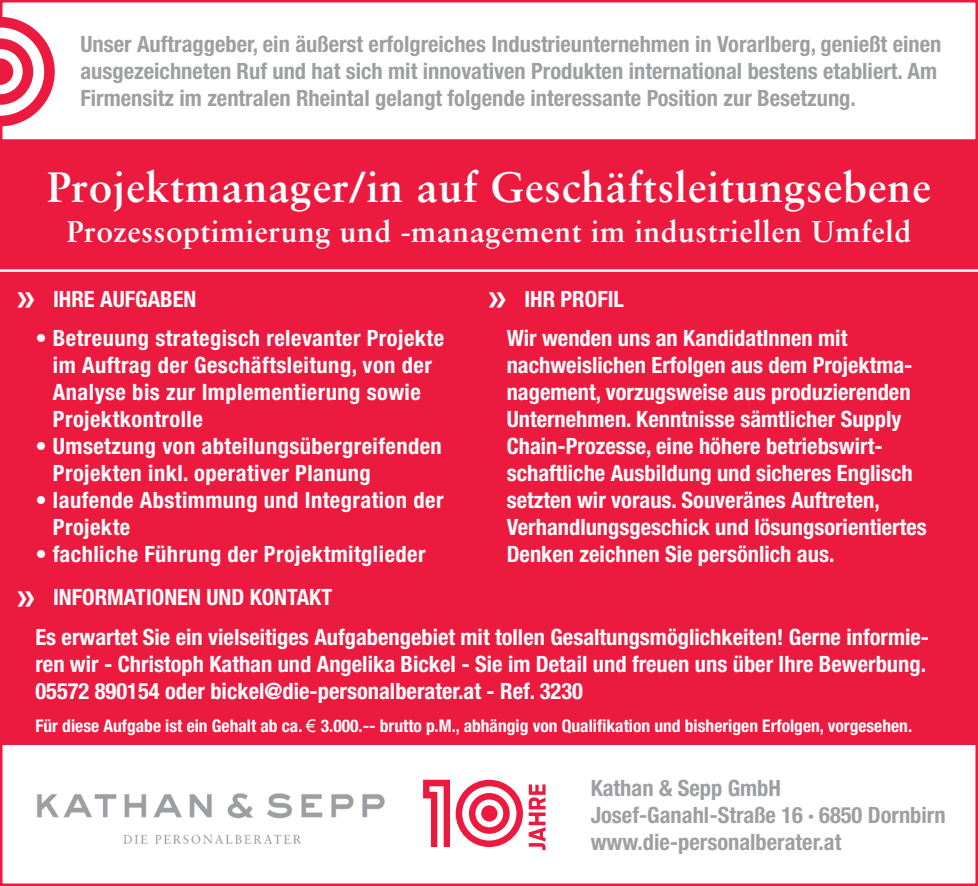
<style>
.page{position:relative;width:978px;height:886px;background:#fff}
.page>*{position:absolute;margin:0;border:0;box-sizing:border-box;transform-origin:0 0}
.t1{font:700 42.5px "Sabon LT Std";letter-spacing:.02em;color:#fff}
.t2{font:700 40px "Myriad Pro";color:#fff}
.t3{font:700 30px "Sabon LT Std";letter-spacing:.02em;color:#fff}
.t4{font:700 condensed 22.5px/27px "Helvetica Neue LT Std";color:#fff}
.t5{font:700 condensed 22.5px/27px "Helvetica Neue LT Std";color:#9d9fa2}
.t6{font:700 condensed 22.5px/27px "Helvetica Neue LT Std";letter-spacing:.02em;color:#fff}
.t7{font:700 condensed 17.5px "Helvetica Neue LT Std";color:#fff}
.s1{font-family:"Arial";font-weight:400;font-stretch:normal}
</style>
<div class="page">
<div style="left:0;top:0;width:978px;height:744px;background:#ed1a3f"></div>
<div style="left:1px;top:1px;width:976px;height:139px;background:#fff"></div>
<div style="left:0;top:0;width:978px;height:142px;border:2px solid #ed1a3f"></div>
<svg style="left:0;top:17px;width:55px;height:109px"></svg>
<hr style="left:0;top:269px;width:978px;height:3px;background:#fff">
<svg style="left:423px;top:780px;width:27px;height:67px"></svg>
<svg style="left:456px;top:780px;width:67px;height:67px"></svg>
<svg style="left:529px;top:784px;width:17px;height:66px"></svg>
<img style="left:37px;top:793px;width:348px;height:51px">
<p class="t5" style="left:80px;top:30px;width:862px">Unser Auftraggeber, ein äußerst erfolgreiches Industrieunternehmen in Vorarlberg, genießt einen ausgezeichneten Ruf und hat sich mit innovativen Produkten international bestens etabliert. Am<br>Firmensitz im zentralen Rheintal gelangt folgende interessante Position zur Besetzung.</p>
<h1 class="t1" style="left:47px;top:161px;width:885px">Projektmanager/in auf Geschäftsleitungsebene</h1>
<h3 class="t3" style="left:67px;top:213px;width:846px">Prozessoptimierung und -management im industriellen Umfeld</h3>
<p class="t4" style="left:53px;top:285px;width:145px">IHRE AUFGABEN</p>
<p class="t4" style="left:524px;top:285px;width:101px">IHR PROFIL</p>
<h2 class="t2" style="left:17px;top:271px;width:20px">»</h2>
<h2 class="t2" style="left:488px;top:271px;width:20px">»</h2>
<p class="t6" style="left:53px;top:324px;width:393px;text-indent:-18px">• Betreuung strategisch relevanter Projekte im Auftrag der Geschäftsleitung, von der Analyse bis zur Implementierung sowie Projektkontrolle</p>
<p class="t6" style="left:53px;top:432px;width:390px;text-indent:-18px">• Umsetzung von abteilungsübergreifenden<br>Projekten inkl. operativer Planung</p>
<p class="t6" style="left:53px;top:486px;width:392px;text-indent:-18px">• laufende Abstimmung und Integration der<br>Projekte</p>
<p class="t6" style="left:35px;top:540px;width:392px">• fachliche Führung der Projektmitglieder</p>
<p class="t4" style="left:507px;top:324px;width:422px">Wir wenden uns an KandidatInnen mit nachweislichen Erfolgen aus dem Projektma&shy;nagement, vorzugsweise aus produzierenden Unternehmen. Kenntnisse sämtlicher Supply Chain-Prozesse, eine höhere betriebswirt&shy;schaftliche Ausbildung und sicheres Englisch setzten wir voraus. Souveränes Auftreten, Verhandlungsgeschick und lösungsorientiertes Denken zeichnen Sie persönlich aus.</p>
<p class="t4" style="left:35px;top:577px;width:895px;line-height:39.5px;text-indent:18px">INFORMATIONEN UND KONTAKT<br>Es erwartet Sie ein vielseitiges Aufgabengebiet mit tollen Gesaltungsmöglichkeiten! Gerne informie-</p>
<p class="t4" style="left:35px;top:650px;width:892px">ren wir - Christoph Kathan und Angelika Bickel - Sie im Detail und freuen uns über Ihre Bewerbung.<br>05572 890154 oder bickel@die-personalberater.at - Ref. 3230</p>
<p class="t7" style="left:35px;top:715px;width:878px">Für diese Aufgabe ist ein Gehalt ab ca. <span class="s1">€</span> 3.000.-- brutto p.M., abhängig von Qualifikation und bisherigen Erfolgen, vorgesehen.</p>
<h2 class="t2" style="left:17px;top:569px;width:20px">»</h2>
<p class="t5" style="left:591px;top:774px;width:356px">Kathan &amp; Sepp GmbH<br>Josef-Ganahl-Straße 16 · 6850 Dornbirn www.die-personalberater.at</p>
</div>
